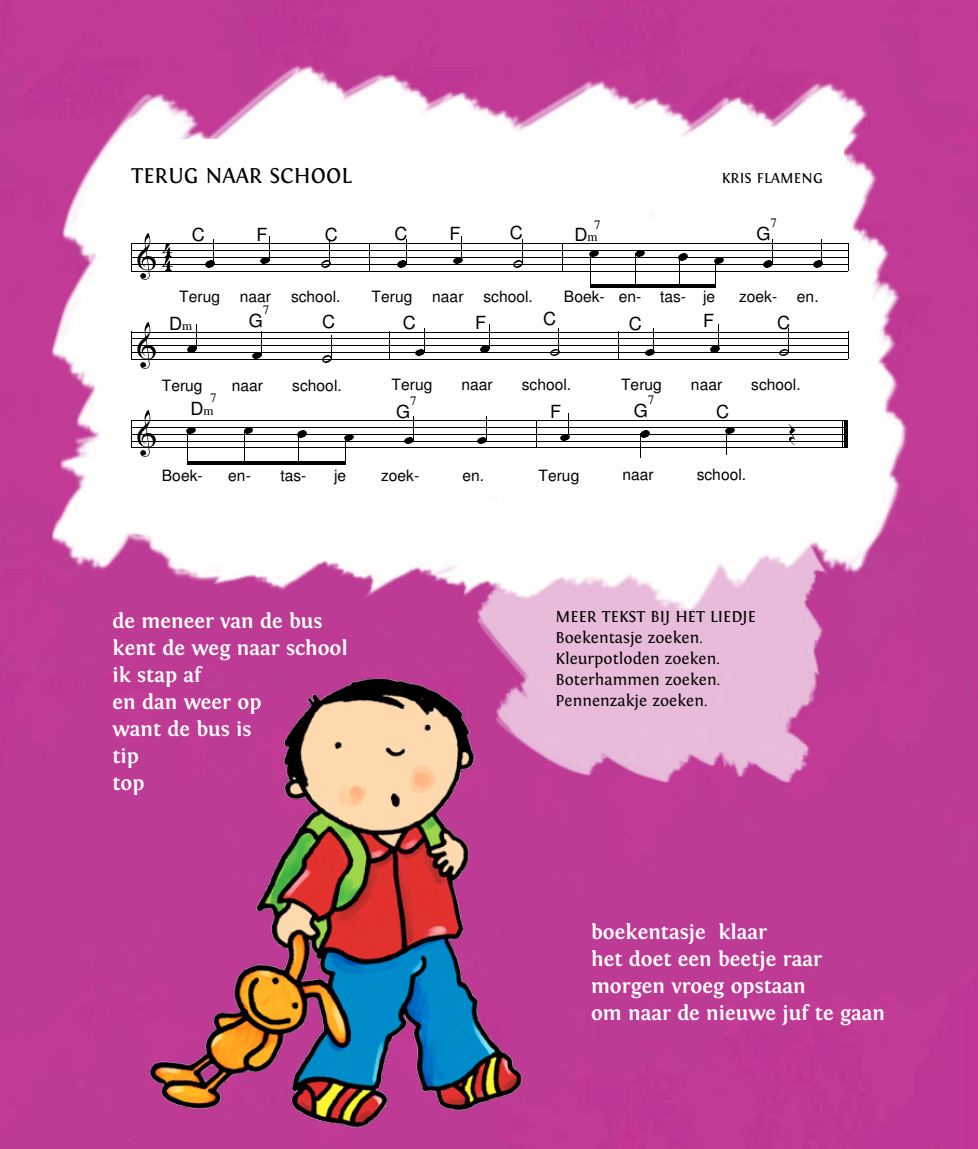
<style>
.page{position:relative;width:978px;height:1149px;background:#fff}
.page>*{position:absolute;margin:0;border:0;box-sizing:border-box;transform-origin:0 0}
.t1{font:22.5px "Fontin";color:#000}
.t2{font:700 21px/27px "Fontin";color:#fff}
.t3{font:18px "Helvetica";color:#000}
.t4{font:16.5px/21px "Fontin";color:#000}
.t5{font:15.6px "Helvetica";letter-spacing:.005em;color:#000}
.t6{font:15px "Fontin";color:#000}
.t7{font:12.9px/12.9px "Times";color:#000;text-align:center}
.s1{font-family:"Times";font-size:12.9px}
</style>
<div class="page">
<div style="left:0;top:0;width:978px;height:1148px;background:#bd3b95"></div>
<img style="left:561px;top:676px;width:417px;height:134px">
<img style="left:10px;top:0;width:968px;height:676px">
<hr style="left:131px;top:243px;width:717px;height:1px;background:#000">
<hr style="left:131px;top:250px;width:717px;height:1px;background:#000">
<hr style="left:131px;top:257px;width:717px;height:1px;background:#000">
<hr style="left:131px;top:264px;width:717px;height:1px;background:#000">
<hr style="left:131px;top:270px;width:717px;height:1px;background:#000">
<svg style="left:131px;top:244px;width:1px;height:26px"></svg>
<img style="left:137px;top:234px;width:22px;height:46px">
<svg style="left:162px;top:244px;width:11px;height:26px"></svg>
<svg style="left:204px;top:240px;width:11px;height:27px"></svg>
<svg style="left:260px;top:236px;width:11px;height:27px"></svg>
<svg style="left:320px;top:240px;width:11px;height:27px"></svg>
<svg style="left:369px;top:244px;width:1px;height:26px"></svg>
<svg style="left:396px;top:240px;width:11px;height:27px"></svg>
<svg style="left:452px;top:236px;width:11px;height:27px"></svg>
<svg style="left:513px;top:240px;width:11px;height:27px"></svg>
<svg style="left:562px;top:244px;width:1px;height:26px"></svg>
<svg style="left:589px;top:251px;width:11px;height:6px"></svg>
<hr style="left:590px;top:253px;width:1px;height:35px;background:#000">
<svg style="left:634px;top:251px;width:11px;height:6px"></svg>
<hr style="left:635px;top:253px;width:1px;height:35px;background:#000">
<svg style="left:678px;top:254px;width:10px;height:6px"></svg>
<hr style="left:679px;top:257px;width:1px;height:31px;background:#000">
<hr style="left:590px;top:284px;width:125px;height:4px;background:#000">
<svg style="left:714px;top:258px;width:11px;height:30px"></svg>
<svg style="left:763px;top:240px;width:11px;height:27px"></svg>
<svg style="left:812px;top:240px;width:11px;height:27px"></svg>
<svg style="left:848px;top:243px;width:1px;height:27px"></svg>
<hr style="left:131px;top:331px;width:717px;height:1px;background:#000">
<hr style="left:131px;top:338px;width:717px;height:1px;background:#000">
<hr style="left:131px;top:345px;width:717px;height:1px;background:#000">
<hr style="left:131px;top:352px;width:717px;height:1px;background:#000">
<hr style="left:131px;top:359px;width:717px;height:1px;background:#000">
<svg style="left:131px;top:332px;width:1px;height:27px"></svg>
<img style="left:137px;top:322px;width:22px;height:46px">
<svg style="left:187px;top:324px;width:11px;height:28px"></svg>
<svg style="left:252px;top:331px;width:11px;height:28px"></svg>
<svg style="left:322px;top:335px;width:10px;height:27px"></svg>
<svg style="left:389px;top:332px;width:1px;height:27px"></svg>
<svg style="left:415px;top:328px;width:11px;height:27px"></svg>
<svg style="left:480px;top:324px;width:11px;height:28px"></svg>
<svg style="left:549px;top:328px;width:11px;height:27px"></svg>
<svg style="left:618px;top:332px;width:1px;height:27px"></svg>
<svg style="left:644px;top:328px;width:11px;height:27px"></svg>
<svg style="left:709px;top:324px;width:11px;height:28px"></svg>
<svg style="left:779px;top:328px;width:11px;height:27px"></svg>
<svg style="left:848px;top:331px;width:1px;height:28px"></svg>
<hr style="left:131px;top:420px;width:717px;height:1px;background:#000">
<hr style="left:131px;top:427px;width:717px;height:1px;background:#000">
<hr style="left:131px;top:433px;width:717px;height:1px;background:#000">
<hr style="left:131px;top:440px;width:717px;height:1px;background:#000">
<hr style="left:131px;top:447px;width:717px;height:1px;background:#000">
<svg style="left:131px;top:421px;width:1px;height:26px"></svg>
<img style="left:137px;top:410px;width:22px;height:46px">
<svg style="left:186px;top:428px;width:11px;height:5px"></svg>
<hr style="left:187px;top:430px;width:1px;height:34px;background:#000">
<svg style="left:243px;top:428px;width:11px;height:5px"></svg>
<hr style="left:244px;top:430px;width:1px;height:34px;background:#000">
<svg style="left:297px;top:430px;width:11px;height:7px"></svg>
<hr style="left:298px;top:433px;width:1px;height:31px;background:#000">
<hr style="left:187px;top:461px;width:158px;height:3px;background:#000">
<svg style="left:344px;top:434px;width:11px;height:30px"></svg>
<svg style="left:404px;top:416px;width:11px;height:27px"></svg>
<svg style="left:477px;top:416px;width:11px;height:27px"></svg>
<svg style="left:536px;top:421px;width:1px;height:26px"></svg>
<svg style="left:559px;top:413px;width:11px;height:27px"></svg>
<svg style="left:639px;top:430px;width:11px;height:27px"></svg>
<svg style="left:725px;top:428px;width:10px;height:26px"></svg>
<img style="left:787px;top:424px;width:10px;height:20px">
<svg style="left:842px;top:421px;width:1px;height:26px"></svg>
<hr style="left:845px;top:420px;width:3px;height:27px;background:#000">
<div style="left:131px;top:139px;width:712px;height:70px;background:#fff"></div>
<img style="left:129px;top:643px;width:432px;height:500px">
<p class="t1" style="left:131px;top:163px;width:27px">Terug</p>
<p class="t1" style="left:205px;top:163px;width:15px">naar</p>
<p class="t1" style="left:269px;top:163px;width:13px">school</p>
<p class="t6" style="left:722px;top:170px;width:17px">Kris</p>
<p class="t6" style="left:757px;top:170px;width:18px">Flameng</p>
<p class="t3" style="left:192px;top:228px;width:15px">C</p>
<p class="t3" style="left:256px;top:228px;width:13px">F</p>
<p class="t3" style="left:325px;top:228px;width:15px">C</p>
<p class="t3" style="left:395px;top:227px;width:15px">C</p>
<p class="t3" style="left:449px;top:227px;width:13px">F</p>
<p class="t3" style="left:510px;top:225px;width:15px">C</p>
<p class="t3" style="left:574px;top:228px;width:15px">D</p>
<p class="t7" style="left:587px;top:217px;width:14px">7 m</p>
<p class="t7" style="left:771px;top:216px;width:8px">7</p>
<p class="t3" style="left:757px;top:226px;width:16px">G</p>
<p class="t5" style="left:179px;top:290px;width:42px">Terug</p>
<p class="t3" style="left:169px;top:316px;width:25px">D<span class="s1">m</span></p>
<p class="t5" style="left:240px;top:290px;width:33px">naar</p>
<p class="t7" style="left:263px;top:303px;width:8px">7</p>
<p class="t3" style="left:249px;top:314px;width:16px">G</p>
<p class="t5" style="left:291px;top:290px;width:51px">school.</p>
<p class="t5" style="left:372px;top:290px;width:42px">Terug</p>
<p class="t3" style="left:322px;top:315px;width:15px">C</p>
<p class="t3" style="left:403px;top:315px;width:15px">C</p>
<p class="t5" style="left:432px;top:290px;width:33px">naar</p>
<p class="t5" style="left:483px;top:290px;width:51px">school.</p>
<p class="t5" style="left:564px;top:290px;width:42px">Boek-</p>
<p class="t3" style="left:475px;top:315px;width:13px">F</p>
<p class="t3" style="left:543px;top:311px;width:15px">C</p>
<p class="t5" style="left:619px;top:290px;width:98px">en- tas- je</p>
<p class="t5" style="left:739px;top:290px;width:40px">zoek-</p>
<p class="t5" style="left:797px;top:290px;width:23px">en.</p>
<p class="t3" style="left:629px;top:316px;width:15px">C</p>
<p class="t3" style="left:703px;top:314px;width:13px">F</p>
<p class="t3" style="left:777px;top:315px;width:15px">C</p>
<p class="t5" style="left:162px;top:379px;width:42px">Terug</p>
<p class="t3" style="left:191px;top:402px;width:15px">D</p>
<p class="t7" style="left:204px;top:391px;width:14px">7 m</p>
<p class="t5" style="left:232px;top:379px;width:33px">naar</p>
<p class="t5" style="left:292px;top:379px;width:51px">school.</p>
<p class="t5" style="left:392px;top:378px;width:42px">Terug</p>
<p class="t5" style="left:461px;top:378px;width:33px">naar</p>
<p class="t5" style="left:522px;top:378px;width:51px">school.</p>
<p class="t5" style="left:621px;top:378px;width:42px">Terug</p>
<p class="t5" style="left:691px;top:378px;width:33px">naar</p>
<p class="t5" style="left:751px;top:378px;width:51px">school.</p>
<p class="t7" style="left:410px;top:393px;width:8px">7</p>
<p class="t3" style="left:396px;top:404px;width:16px">G</p>
<p class="t3" style="left:550px;top:405px;width:13px">F</p>
<p class="t7" style="left:648px;top:393px;width:8px">7</p>
<p class="t3" style="left:634px;top:403px;width:16px">G</p>
<p class="t3" style="left:716px;top:405px;width:15px">C</p>
<p class="t5" style="left:162px;top:469px;width:42px">Boek-</p>
<p class="t5" style="left:228px;top:469px;width:24px">en-</p>
<p class="t5" style="left:280px;top:469px;width:28px">tas-</p>
<p class="t5" style="left:334px;top:469px;width:14px">je</p>
<p class="t5" style="left:381px;top:469px;width:40px">zoek-</p>
<p class="t5" style="left:462px;top:469px;width:23px">en.</p>
<p class="t5" style="left:538px;top:469px;width:42px">Terug</p>
<p class="t5" style="left:622px;top:468px;width:33px">naar</p>
<p class="t5" style="left:697px;top:468px;width:51px">school.</p>
<p class="t2" style="left:112px;top:607px;width:237px">de meneer van de bus kent de weg naar school ik stap af<br>en dan weer op<br>want de bus is<br>tip<br>top</p>
<p class="t4" style="left:556px;top:605px;width:202px">MEER TEKST BIJ HET LIEDJE<br>Boekentasje zoeken.<br>Kleurpotloden zoeken.<br>Boterhammen zoeken.<br>Pennenzakje zoeken.</p>
<p class="t2" style="left:591px;top:917px;width:296px">boekentasje klaar<br>het doet een beetje raar morgen vroeg opstaan<br>om naar de nieuwe juf te gaan</p>
</div>
